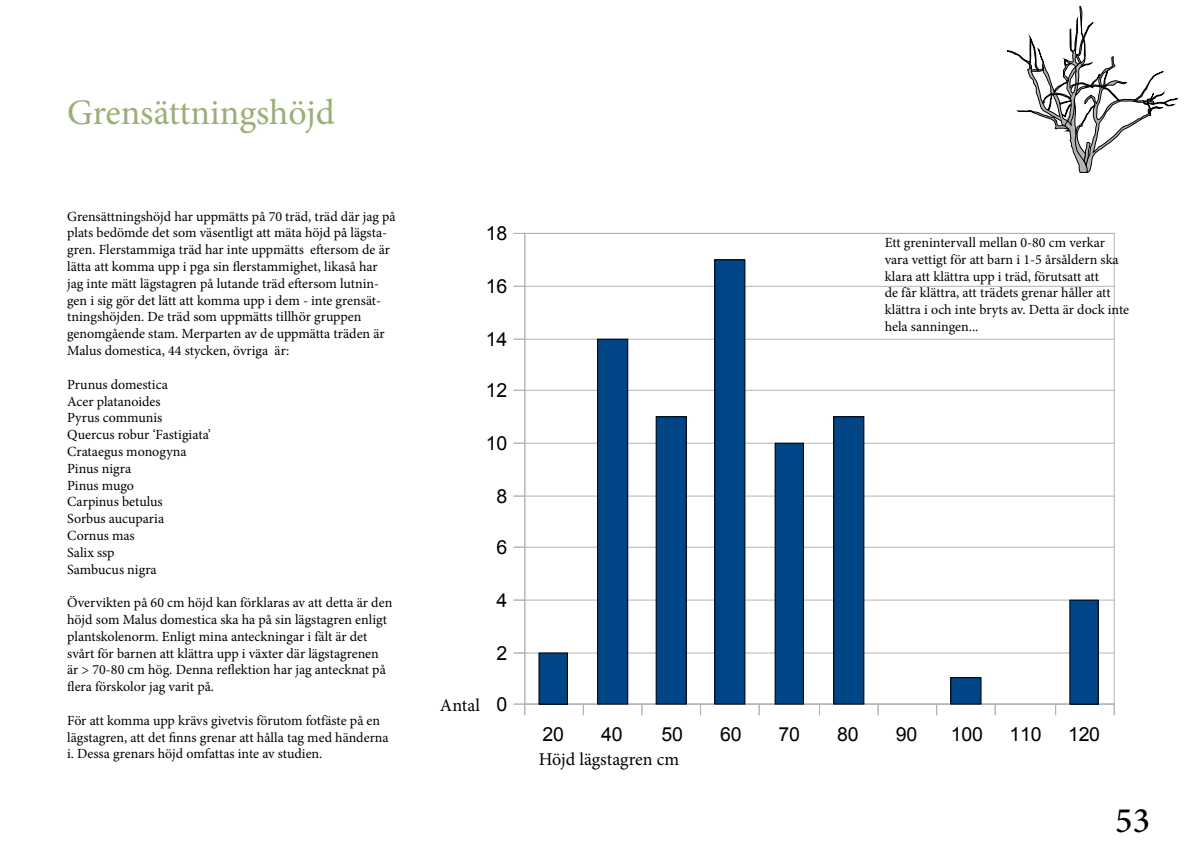
<style>
.page{position:relative;width:1191px;height:842px;background:#fff}
.page>*{position:absolute;margin:0;border:0;box-sizing:border-box;transform-origin:0 0}
.t1{font:36px "Minion Pro";letter-spacing:-.005em;color:#9aaf74}
.t2{font:500 36px "Minion Pro";color:#000}
.t3{font:19.4px "Arial";letter-spacing:-.01em;color:#000}
.t4{font:18px "Minion Pro";color:#000}
.t5{font:14px/16.8px "Minion Pro";color:#000}
</style>
<div class="page">
<svg style="left:525px;top:234px;width:589px;height:470px"></svg>
<hr style="left:525px;top:653px;width:589px;height:1px;background:#b3b3b3">
<hr style="left:525px;top:600px;width:589px;height:1px;background:#b3b3b3">
<hr style="left:525px;top:547px;width:589px;height:1px;background:#b3b3b3">
<hr style="left:525px;top:496px;width:589px;height:1px;background:#b3b3b3">
<hr style="left:525px;top:443px;width:589px;height:1px;background:#b3b3b3">
<hr style="left:525px;top:390px;width:589px;height:1px;background:#b3b3b3">
<hr style="left:525px;top:339px;width:589px;height:1px;background:#b3b3b3">
<hr style="left:525px;top:286px;width:589px;height:1px;background:#b3b3b3">
<hr style="left:525px;top:233px;width:589px;height:1px;background:#b3b3b3">
<hr style="left:525px;top:704px;width:589px;height:1px;background:#b3b3b3">
<svg style="left:514px;top:704px;width:11px;height:11px"></svg>
<hr style="left:524px;top:233px;width:1px;height:471px;background:#b3b3b3">
<div style="left:1069px;top:600px;width:29px;height:104px;background:#004586"></div>
<div style="left:951px;top:678px;width:30px;height:26px;background:#004586"></div>
<div style="left:833px;top:417px;width:31px;height:287px;background:#004586"></div>
<div style="left:833px;top:417px;width:31px;height:287px;border:1px solid #000"></div>
<div style="left:775px;top:443px;width:28px;height:261px;background:#004586"></div>
<div style="left:775px;top:443px;width:28px;height:261px;border:1px solid #000"></div>
<div style="left:714px;top:260px;width:31px;height:444px;background:#004586"></div>
<div style="left:714px;top:260px;width:31px;height:444px;border:1px solid #000"></div>
<div style="left:656px;top:417px;width:30px;height:287px;background:#004586"></div>
<div style="left:656px;top:417px;width:30px;height:287px;border:1px solid #000"></div>
<div style="left:597px;top:339px;width:31px;height:365px;background:#004586"></div>
<div style="left:597px;top:339px;width:31px;height:365px;border:1px solid #000"></div>
<div style="left:539px;top:653px;width:28px;height:51px;background:#004586"></div>
<svg style="left:1007px;top:7px;width:170px;height:166px"></svg>
<h1 class="t1" style="left:67px;top:88px;width:269px">Grensättningshöjd</h1>
<p class="t5" style="left:67px;top:208px;width:330px">Grensättningshöjd har uppmätts på 70 träd, träd där jag på plats bedömde det som väsentligt att mäta höjd på lägsta&shy;gren. Flerstammiga träd har inte uppmätts eftersom de är lätta att komma upp i pga sin flerstammighet, likaså har jag inte mätt lägstagren på lutande träd eftersom lutnin&shy;gen i sig gör det lätt att komma upp i dem - inte grensät&shy;tningshöjden. De träd som uppmätts tillhör gruppen genomgående stam. Merparten av de uppmätta träden är Malus domestica, 44 stycken, övriga är:</p>
<p class="t5" style="left:67px;top:376px;width:145px">Prunus domestica<br>Acer platanoides<br>Pyrus communis<br>Quercus robur ‘Fastigiata’<br>Crataegus monogyna<br>Pinus nigra<br>Pinus mugo<br>Carpinus betulus<br>Sorbus aucuparia<br>Cornus mas<br>Salix ssp<br>Sambucus nigra</p>
<p class="t5" style="left:67px;top:594px;width:327px">Övervikten på 60 cm höjd kan förklaras av att detta är den höjd som Malus domestica ska ha på sin lägstagren enligt plantskolenorm. Enligt mina anteckningar i fält är det svårt för barnen att klättra upp i växter där lägstagrenen är &gt; 70-80 cm hög. Denna reflektion har jag antecknat på flera förskolor jag varit på.</p>
<p class="t5" style="left:67px;top:712px;width:323px">För att komma upp krävs givetvis förutom fotfäste på en lägstagren, att det finns grenar att hålla tag med händerna i. Dessa grenars höjd omfattas inte av studien.</p>
<h2 class="t3" style="left:486px;top:221px;width:23px">18</h2>
<h2 class="t3" style="left:486px;top:274px;width:23px">16</h2>
<h2 class="t3" style="left:486px;top:327px;width:23px">14</h2>
<h2 class="t3" style="left:486px;top:378px;width:23px">12</h2>
<h2 class="t3" style="left:486px;top:431px;width:23px">10</h2>
<h2 class="t3" style="left:496px;top:484px;width:12px">8</h2>
<h2 class="t3" style="left:496px;top:535px;width:12px">6</h2>
<h2 class="t3" style="left:496px;top:588px;width:12px">4</h2>
<p class="t4" style="left:440px;top:693px;width:42px">Antal</p>
<h2 class="t3" style="left:496px;top:640px;width:12px">2</h2>
<h2 class="t3" style="left:496px;top:692px;width:12px">0</h2>
<p class="t5" style="left:884px;top:234px;width:246px">Ett grenintervall mellan 0-80 cm verkar vara vettigt för att barn i 1-5 årsåldern ska klara att klättra upp i träd, förutsatt att<br>de får klättra, att trädets grenar håller att klättra i och inte bryts av. Detta är dock inte hela sanningen...</p>
<h2 class="t3" style="left:542px;top:722px;width:23px">20</h2>
<h2 class="t3" style="left:601px;top:722px;width:23px">40</h2>
<h2 class="t3" style="left:661px;top:722px;width:23px">50</h2>
<h2 class="t3" style="left:720px;top:722px;width:23px">60</h2>
<h2 class="t3" style="left:778px;top:722px;width:23px">70</h2>
<h2 class="t3" style="left:837px;top:722px;width:23px">80</h2>
<h2 class="t3" style="left:895px;top:722px;width:23px">90</h2>
<h2 class="t3" style="left:951px;top:722px;width:34px">100</h2>
<h2 class="t3" style="left:1009px;top:722px;width:34px">110</h2>
<h2 class="t3" style="left:1068px;top:722px;width:34px">120</h2>
<p class="t4" style="left:539px;top:747px;width:142px">Höjd lägstagren cm</p>
<h1 class="t2" style="left:1115px;top:796px;width:36px">53</h1>
</div>
